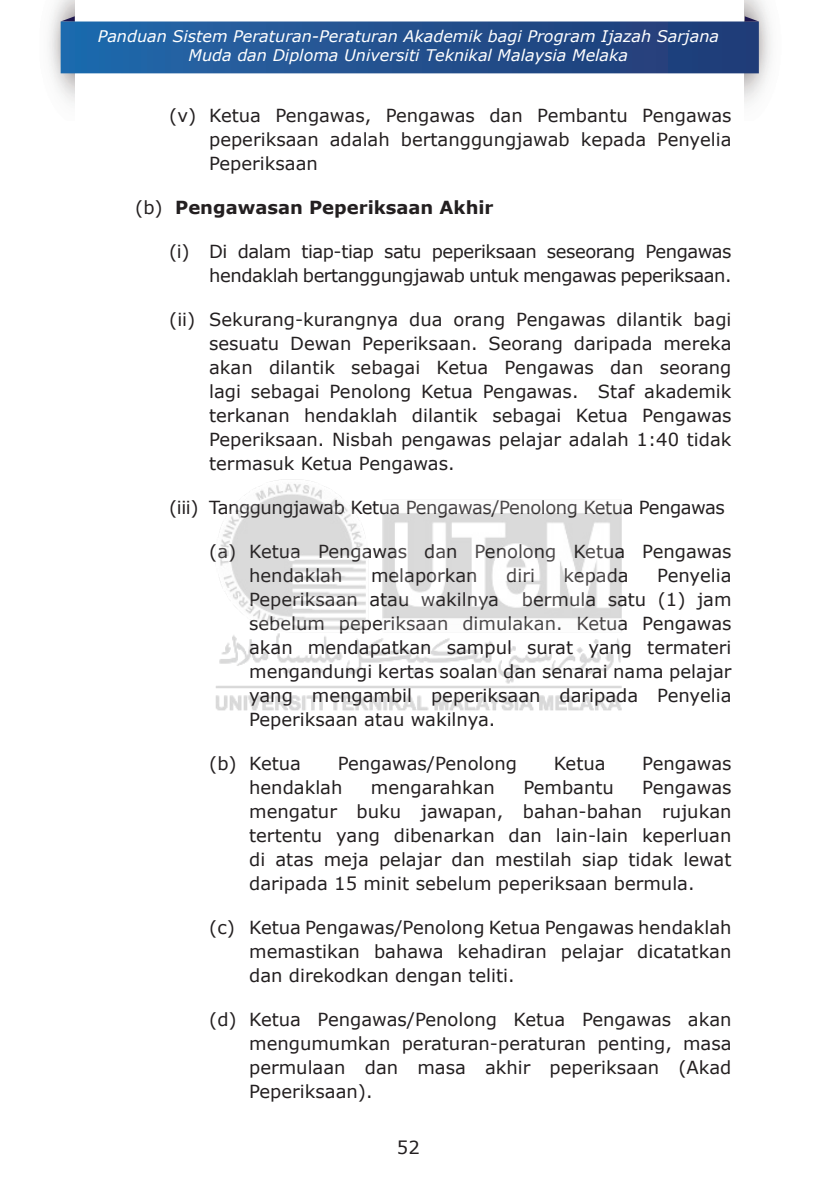
<style>
.page{position:relative;width:840px;height:1192px;background:#fff}
.page>*{position:absolute;margin:0;border:0;box-sizing:border-box;transform-origin:0 0}
.t1{font:18px/24px "Verdana";color:#231f20;text-align:justify}
.t2{font:18px/24px "Verdana";letter-spacing:-.025em;color:#231f20;text-align:right}
.t3{font:700 18px "Verdana";color:#231f20}
.t4{font:italic 16px/19.2px "Verdana";color:#fff;text-align:center}
.s1{font-weight:400}
</style>
<div class="page">
<img style="left:49px;top:0;width:26px;height:103px">
<svg style="left:61px;top:16px;width:698px;height:57px;background:#366199"></svg>
<img style="left:215px;top:479px;width:407px;height:232px">
<p class="t4" style="left:98px;top:27px;width:623px">Panduan Sistem Peraturan-Peraturan Akademik bagi Program Ijazah Sarjana<br>Muda dan Diploma Universiti Teknikal Malaysia Melaka</p>
<p class="t1" style="left:209px;top:103px;width:524px;text-indent:-40px">(v) Ketua Pengawas, Pengawas dan Pembantu Pengawas peperiksaan adalah bertanggungjawab kepada Penyelia Peperiksaan</p>
<p class="t3" style="left:135px;top:194px;width:360px"><span class="s1">(b)</span> Pengawasan Peperiksaan Akhir</p>
<p class="t2" style="left:169px;top:239px;width:564px">(i) Di dalam tiap-tiap satu peperiksaan seseorang Pengawas hendaklah bertanggungjawab untuk mengawas peperiksaan.</p>
<p class="t1" style="left:209px;top:307px;width:524px;text-indent:-40px">(ii) Sekurang-kurangnya dua orang Pengawas dilantik bagi sesuatu Dewan Peperiksaan. Seorang daripada mereka akan dilantik sebagai Ketua Pengawas dan seorang lagi sebagai Penolong Ketua Pengawas. Staf akademik terkanan hendaklah dilantik sebagai Ketua Pengawas Peperiksaan. Nisbah pengawas pelajar adalah 1:40 tidak termasuk Ketua Pengawas.</p>
<p class="t2" style="left:169px;top:495px;width:557px">(iii) Tanggungjawab Ketua Pengawas/Penolong Ketua Pengawas</p>
<p class="t1" style="left:249px;top:539px;width:484px;text-indent:-40px">(a) Ketua Pengawas dan Penolong Ketua Pengawas hendaklah</p>
<p class="t1" style="left:371px;top:563px;width:108px">melaporkan</p>
<p class="t1" style="left:506px;top:563px;width:30px">diri</p>
<p class="t1" style="left:563px;top:563px;width:67px">kepada</p>
<p class="t1" style="left:657px;top:563px;width:76px">Penyelia</p>
<p class="t1" style="left:249px;top:587px;width:251px">Peperiksaan atau wakilnya</p>
<p class="t1" style="left:249px;top:587px;width:484px;text-indent:273px">bermula satu (1) jam sebelum peperiksaan dimulakan. Ketua Pengawas akan mendapatkan sampul surat yang termateri mengandungi kertas soalan dan senarai nama pelajar yang mengambil peperiksaan daripada Penyelia Peperiksaan atau wakilnya.</p>
<p class="t1" style="left:209px;top:751px;width:93px">(b) Ketua</p>
<p class="t1" style="left:338px;top:751px;width:181px">Pengawas/Penolong</p>
<p class="t1" style="left:554px;top:751px;width:53px">Ketua</p>
<p class="t1" style="left:642px;top:751px;width:91px">Pengawas</p>
<p class="t1" style="left:249px;top:775px;width:95px">hendaklah</p>
<p class="t1" style="left:371px;top:775px;width:126px">mengarahkan</p>
<p class="t1" style="left:523px;top:775px;width:92px">Pembantu</p>
<p class="t1" style="left:249px;top:775px;width:484px;text-indent:393px">Pengawas mengatur buku jawapan, bahan-bahan rujukan tertentu yang dibenarkan dan lain-lain keperluan di atas meja pelajar dan mestilah siap tidak lewat daripada 15 minit sebelum peperiksaan bermula.</p>
<p class="t1" style="left:249px;top:915px;width:484px;text-indent:-40px">(c) Ketua Pengawas/Penolong Ketua Pengawas hendaklah memastikan bahawa kehadiran pelajar dicatatkan dan direkodkan dengan teliti.</p>
<p class="t1" style="left:249px;top:1007px;width:484px;text-indent:-40px">(d) Ketua Pengawas/Penolong Ketua Pengawas akan mengumumkan peraturan-peraturan penting, masa permulaan dan masa akhir peperiksaan (Akad Peperiksaan).</p>
<p class="t1" style="left:397px;top:1135px;width:24px">52</p>
</div>
